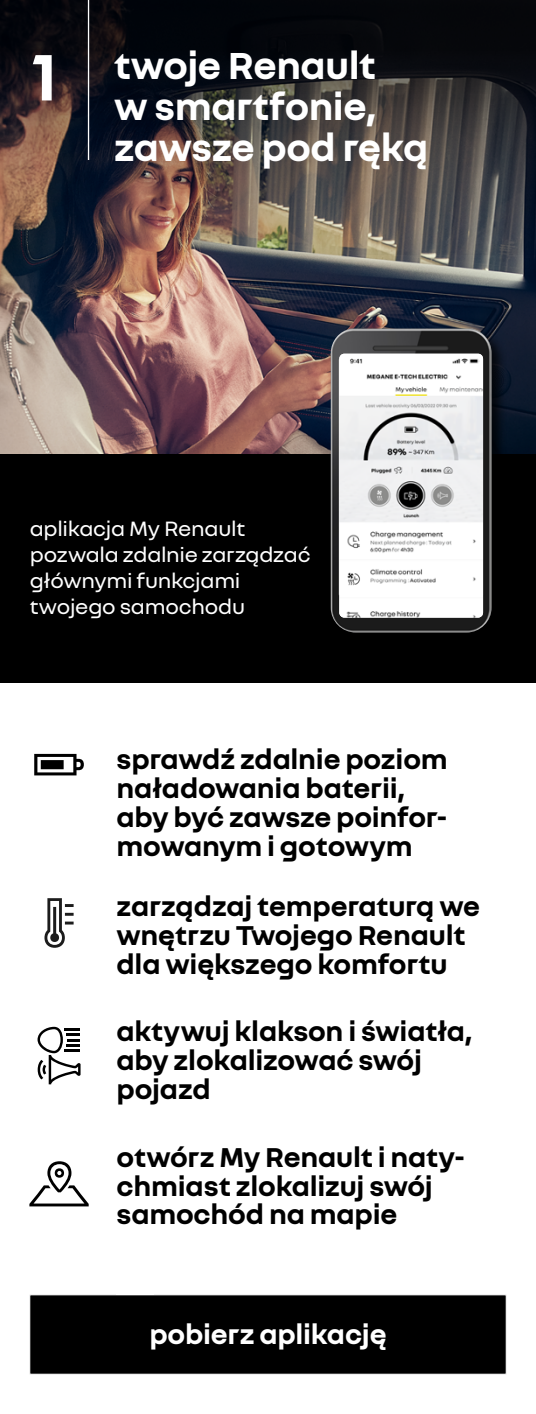
<style>
.page{position:relative;width:536px;height:1414px;background:#fff}
.page>*{position:absolute;margin:0;border:0;box-sizing:border-box;transform-origin:0 0}
.t1{font:700 70.88px "Nouvel R";color:#fff}
.t2{font:700 40.6px/40.6px "Nouvel R";letter-spacing:-.01em;color:#fff}
.t3{font:700 29.4px/28.9px "Nouvel R";letter-spacing:-.01em;color:#000}
.t4{font:700 29.4px "Nouvel R";letter-spacing:-.005em;color:#fff}
.t5{font:22.4px/26.2px "Nouvel R";letter-spacing:-.01em;color:#fff}
</style>
<div class="page">
<img style="left:0;top:255px;width:536px;height:199px">
<svg style="left:0;top:0;width:536px;height:255px;background:#393332"></svg>
<div style="left:0;top:454px;width:536px;height:228px;background:#000"></div>
<hr style="left:88px;top:0;width:1px;height:160px;background:#fff">
<svg style="left:44px;top:898px;width:30px;height:50px"></svg>
<div style="left:329px;top:326px;width:178px;height:322px;background:#000;opacity:.75"></div>
<img style="left:331px;top:328px;width:160px;height:304px">
<img style="left:339px;top:354px;width:144px;height:264px">
<div style="left:29px;top:1294px;width:477px;height:80px;background:#000;border:1px solid #fff"></div>
<svg style="left:29px;top:1161px;width:60px;height:45px"></svg>
<svg style="left:34px;top:754px;width:50px;height:21px"></svg>
<svg style="left:38px;top:1027px;width:43px;height:57px"></svg>
<h1 class="t1" style="left:31px;top:31px;width:27px">1</h1>
<h2 class="t2" style="left:114px;top:43px;width:316px">twoje Renault<br>w smartfonie, zawsze pod ręką</h2>
<p class="t5" style="left:30px;top:514px;width:282px">aplikacja My Renault pozwala zdalnie zarządzać głównymi funkcjami twojego samochodu</p>
<p class="t3" style="left:117px;top:743px;width:332px">sprawdź zdalnie poziom naładowania baterii, aby być zawsze poinfor&shy;mowanym i gotowym</p>
<p class="t3" style="left:117px;top:890px;width:365px">zarządzaj temperaturą we wnętrzu Twojego Renault dla większego komfortu</p>
<p class="t3" style="left:117px;top:1015px;width:358px">aktywuj klakson i światła, aby zlokalizować swój pojazd</p>
<p class="t3" style="left:117px;top:1141px;width:350px">otwórz My Renault i naty&shy;chmiast zlokalizuj swój samochód na mapie</p>
<p class="t4" style="left:149px;top:1314px;width:239px">pobierz aplikację</p>
</div>
